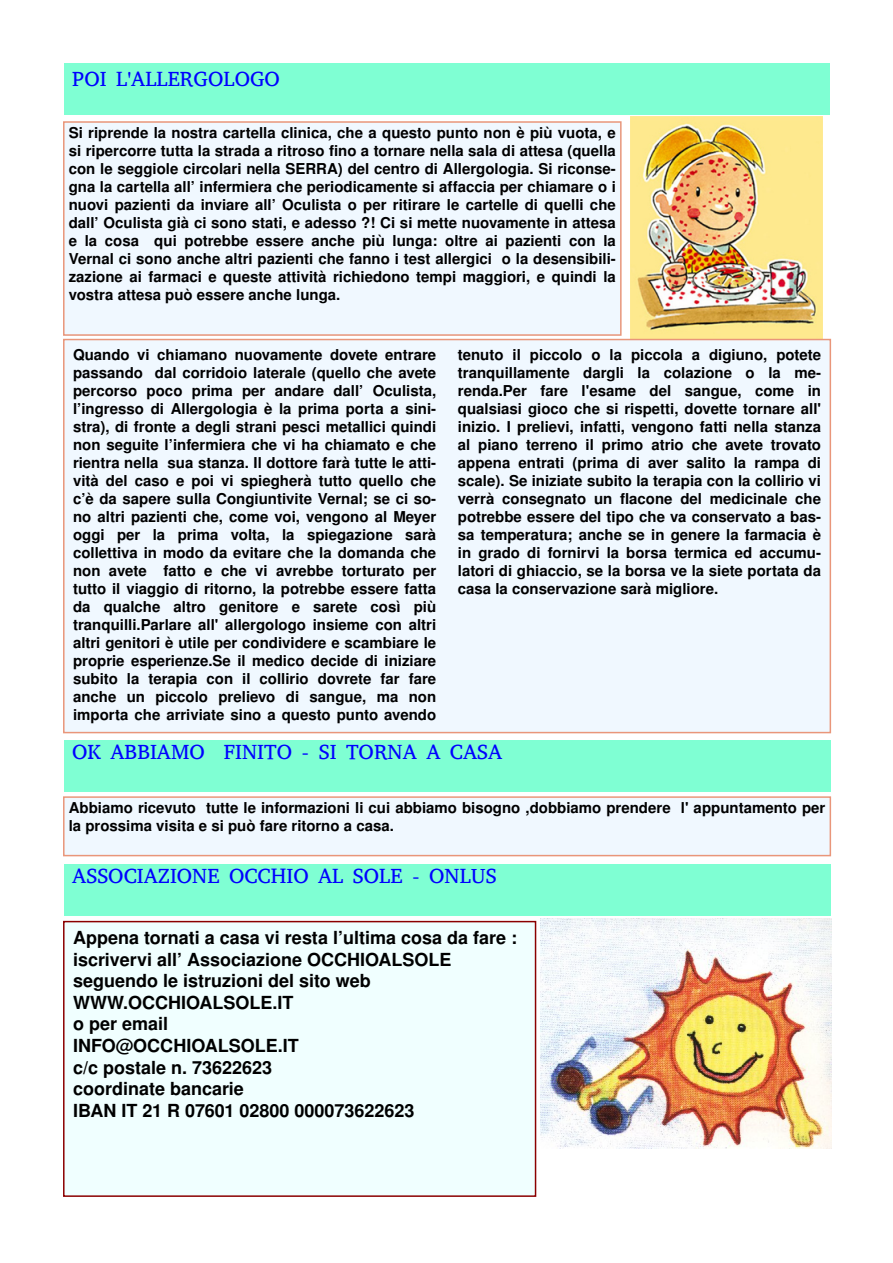
<style>
.page{position:relative;width:893px;height:1263px;background:#fff}
.page>*{position:absolute;margin:0;border:0;box-sizing:border-box;transform-origin:0 0}
.t1{font:21px "Abyssinica SIL";color:#00f}
.t2{font:700 18px/21.6px "Nimbus San L";color:#000}
.t3{font:700 15px/18px "Nimbus San L";color:#000;text-align:justify}
</style>
<div class="page">
<div style="left:64px;top:63px;width:765px;height:52px;background:#7fffd3"></div>
<div style="left:64px;top:122px;width:557px;height:213px;background:#f0f8ff"></div>
<div style="left:63px;top:121px;width:559px;height:215px;border:2px solid #e9967a"></div>
<img style="left:631px;top:116px;width:191px;height:223px">
<div style="left:64px;top:339px;width:766px;height:393px;background:#f0f8ff"></div>
<div style="left:63px;top:339px;width:768px;height:394px;border:2px solid #e9967a"></div>
<div style="left:64px;top:740px;width:766px;height:51px;background:#7fffd3"></div>
<div style="left:64px;top:864px;width:766px;height:52px;background:#7fffd3"></div>
<div style="left:64px;top:797px;width:766px;height:58px;background:#f0f8ff"></div>
<div style="left:63px;top:796px;width:768px;height:60px;border:2px solid #e9967a"></div>
<img style="left:540px;top:918px;width:292px;height:230px">
<div style="left:64px;top:921px;width:472px;height:275px;background:#f0ffff"></div>
<div style="left:63px;top:921px;width:473px;height:276px;border:2px solid #8b0000"></div>
<h1 class="t1" style="left:72px;top:69px;width:209px">POI L'ALLERGOLOGO</h1>
<p class="t3" style="left:69px;top:126px;width:549px">Si riprende la nostra cartella clinica, che a questo punto non è più vuota, e si ripercorre tutta la strada a ritroso fino a tornare nella sala di attesa (quella con le seggiole circolari nella SERRA) del centro di Allergologia. Si riconse&shy;gna la cartella all’ infermiera che periodicamente si affaccia per chiamare o i nuovi pazienti da inviare all’ Oculista o per ritirare le cartelle di quelli che dall’ Oculista già ci sono stati, e adesso ?! Ci si mette nuovamente in attesa e la cosa qui potrebbe essere anche più lunga: oltre ai pazienti con la Vernal ci sono anche altri pazienti che fanno i test allergici o la desensibili&shy;zazione ai farmaci e queste attività richiedono tempi maggiori, e quindi la vostra attesa può essere anche lunga.</p>
<p class="t3" style="left:73px;top:347px;width:365px">Quando vi chiamano nuovamente dovete entrare passando dal corridoio laterale (quello che avete percorso poco prima per andare dall’ Oculista, l’ingresso di Allergologia è la prima porta a sini&shy;stra), di fronte a degli strani pesci metallici quindi non seguite l’infermiera che vi ha chiamato e che rientra nella sua stanza. Il dottore farà tutte le atti&shy;vità del caso e poi vi spiegherà tutto quello che c’è da sapere sulla Congiuntivite Vernal; se ci so&shy;no altri pazienti che, come voi, vengono al Meyer oggi per la prima volta, la spiegazione sarà collettiva in modo da evitare che la domanda che non avete fatto e che vi avrebbe torturato per tutto il viaggio di ritorno, la potrebbe essere fatta da qualche altro genitore e sarete così più tranquilli.Parlare all' allergologo insieme con altri altri genitori è utile per condividere e scambiare le proprie esperienze.Se il medico decide di iniziare subito la terapia con il collirio dovrete far fare anche un piccolo prelievo di sangue, ma non importa che arriviate sino a questo punto avendo</p>
<p class="t3" style="left:458px;top:347px;width:365px">tenuto il piccolo o la piccola a digiuno, potete tranquillamente dargli la colazione o la me&shy;renda.Per fare l'esame del sangue, come in qualsiasi gioco che si rispetti, dovette tornare all' inizio. I prelievi, infatti, vengono fatti nella stanza al piano terreno il primo atrio che avete trovato appena entrati (prima di aver salito la rampa di scale). Se iniziate subito la terapia con la collirio vi verrà consegnato un flacone del medicinale che potrebbe essere del tipo che va conservato a bas&shy;sa temperatura; anche se in genere la farmacia è in grado di fornirvi la borsa termica ed accumu&shy;latori di ghiaccio, se la borsa ve la siete portata da casa la conservazione sarà migliore.</p>
<h1 class="t1" style="left:72px;top:741px;width:432px">OK ABBIAMO FINITO - SI TORNA A CASA</h1>
<p class="t3" style="left:69px;top:800px;width:758px">Abbiamo ricevuto tutte le informazioni li cui abbiamo bisogno ,dobbiamo prendere l' appuntamento per la prossima visita e si può fare ritorno a casa.</p>
<h1 class="t1" style="left:72px;top:865px;width:426px">ASSOCIAZIONE OCCHIO AL SOLE - ONLUS</h1>
<p class="t2" style="left:73px;top:928px;width:446px">Appena tornati a casa vi resta l’ultima cosa da fare : iscrivervi all’ Associazione OCCHIOALSOLE seguendo le istruzioni del sito web<br>WWW.OCCHIOALSOLE.IT<br>o per email<br>INFO@OCCHIOALSOLE.IT<br>c/c postale n. 73622623<br>coordinate bancarie<br>IBAN IT 21 R 07601 02800 000073622623</p>
</div>
